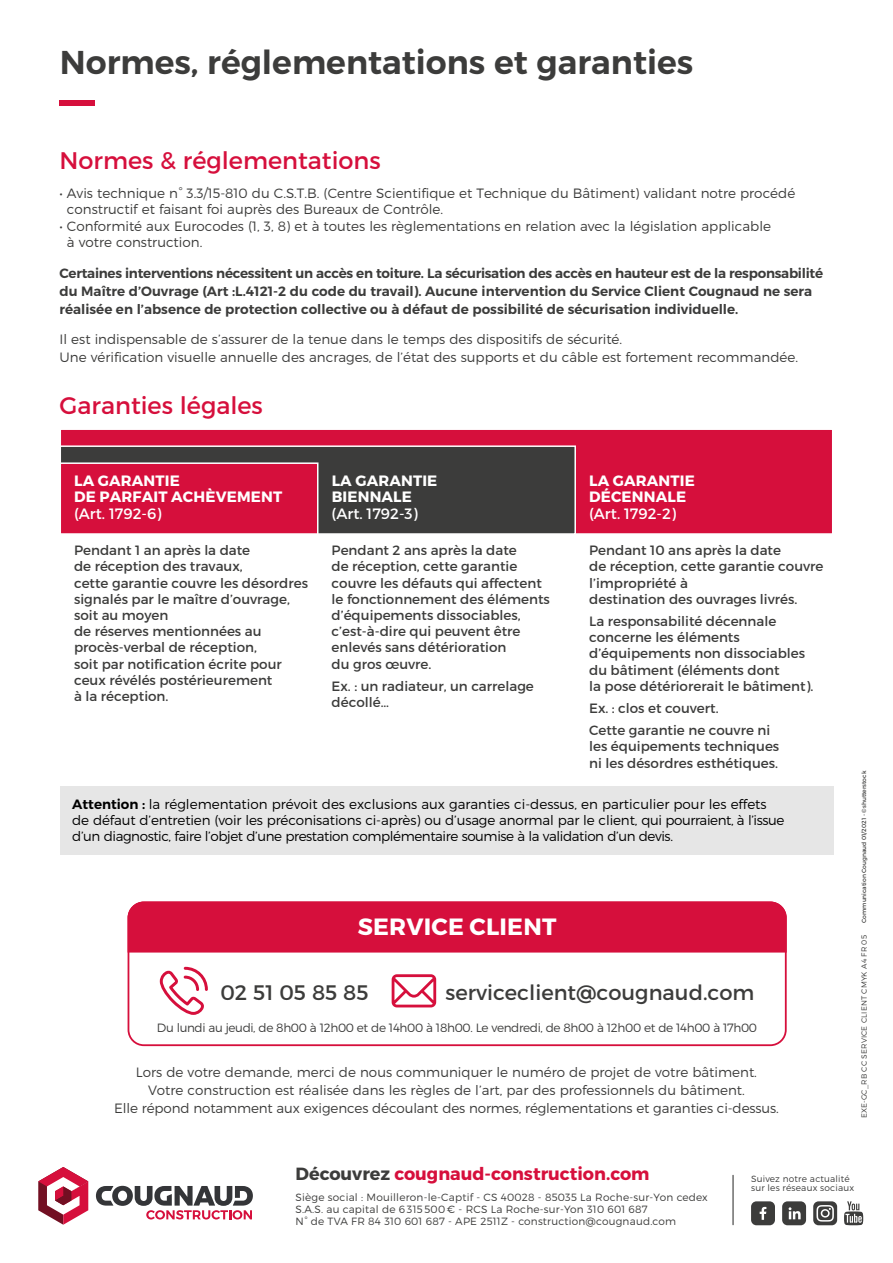
<style>
.page{position:relative;width:893px;height:1263px;background:#fff}
.page>*{position:absolute;margin:0;border:0;box-sizing:border-box;transform-origin:0 0}
.t1{font:600 53.25px "Montserrat";color:#d60f3c}
.t2{font:600 33px "Montserrat";color:#3c3c3b}
.t3{font:24px "Montserrat";color:#d60f3c}
.t4{font:700 23.55px "Montserrat";letter-spacing:.01em;color:#fff}
.t5{font:21px "Montserrat";color:#3c3c3b}
.t6{font:700 17.7px "Montserrat";color:#d60f3c}
.t7{font:700 15px/16.5px "Montserrat";letter-spacing:.01em;color:#fff}
.t8{font:15px "Montserrat";color:#fff}
.t9{font:13.5px/16.2px "Montserrat";color:#3c3c3b}
.t10{font:300 13.5px/18px "Montserrat";color:#3c3c3b}
.t11{font:600 13.5px/18px "Montserrat";color:#3c3c3b}
.t12{font:300 13.5px/16.2px "Montserrat";letter-spacing:-.01em;color:#000}
.t13{font:300 12px "Montserrat";letter-spacing:-.03em;color:#3c3c3b}
.t14{font:300 10.5px/12px "Montserrat";letter-spacing:.02em;color:#3c3c3b}
.t15{font:300 9px/9px "Montserrat";letter-spacing:.02em;color:#3c3c3b}
.t16{font:300 7.5px "Montserrat";letter-spacing:.02em;color:#3c3c3b}
.t17{font:6px "Montserrat";color:#3c3c3b}
.s1{font-weight:600}
.s2{color:#3c3c3b}
</style>
<div class="page">
<svg style="left:96px;top:1186px;width:157px;height:33px"></svg>
<svg style="left:38px;top:1167px;width:50px;height:58px"></svg>
<hr style="left:732px;top:1175px;width:2px;height:50px;background:#3c3c3b">
<svg style="left:844px;top:1201px;width:19px;height:24px"></svg>
<div style="left:782px;top:1201px;width:24px;height:24px;background:#3c3c3b;border-radius:5px"></div>
<svg style="left:789px;top:1207px;width:12px;height:12px"></svg>
<div style="left:751px;top:1201px;width:24px;height:24px;background:#3c3c3b;border-radius:5px"></div>
<svg style="left:760px;top:1207px;width:6px;height:13px"></svg>
<div style="left:128px;top:901px;width:659px;height:145px;border:2px solid #d60f3c;border-radius:15px"></div>
<div style="left:127px;top:901px;width:660px;height:52px;background:#d60f3c"></div>
<svg style="left:160px;top:967px;width:48px;height:48px"></svg>
<svg style="left:392px;top:974px;width:44px;height:33px"></svg>
<div style="left:813px;top:1201px;width:24px;height:24px;background:#3c3c3b;border-radius:5px"></div>
<svg style="left:816px;top:1205px;width:18px;height:16px"></svg>
<div style="left:60px;top:787px;width:773px;height:68px;background:#e6e6e6"></div>
<div style="left:60px;top:428px;width:773px;height:107px;background:#d60f3c;border:2px solid #fff"></div>
<div style="left:60px;top:445px;width:516px;height:90px;background:#3c3c3b;border:2px solid #fff"></div>
<div style="left:60px;top:462px;width:258px;height:73px;background:#d60f3c;border:2px solid #fff"></div>
<h2 class="t2" style="left:60px;top:42px;width:635px">Normes, réglementations et garanties</h2>
<h1 class="t1" style="left:60px;top:65px;width:37px">—</h1>
<h3 class="t3" style="left:60px;top:146px;width:323px">Normes &amp; réglementations</h3>
<p class="t10" style="left:67px;top:185px;width:730px;line-height:16.2px;text-indent:-7px">• Avis technique n° 3.3/15-810 du C.S.T.B. (Centre Scientifique et Technique du Bâtiment) validant notre procédé constructif et faisant foi auprès des Bureaux de Contrôle.</p>
<p class="t10" style="left:67px;top:218px;width:706px;line-height:16.2px;text-indent:-7px">• Conformité aux Eurocodes (1, 3, 8) et à toutes les règlementations en relation avec la législation applicable à votre construction.</p>
<p class="t11" style="left:60px;top:264px;width:765px">Certaines interventions nécessitent un accès en toiture. La sécurisation des accès en hauteur est de la responsabilité du Maître d’Ouvrage (Art :L.4121-2 du code du travail). Aucune intervention du Service Client Cougnaud ne sera réalisée en l’absence de protection collective ou à défaut de possibilité de sécurisation individuelle.</p>
<p class="t10" style="left:60px;top:330px;width:740px">Il est indispensable de s’assurer de la tenue dans le temps des dispositifs de sécurité.<br>Une vérification visuelle annuelle des ancrages, de l’état des supports et du câble est fortement recommandée.</p>
<h3 class="t3" style="left:60px;top:391px;width:205px">Garanties légales</h3>
<p class="t7" style="left:74px;top:472px;width:210px">LA GARANTIE<br>DE PARFAIT ACHÈVEMENT</p>
<p class="t8" style="left:74px;top:504px;width:89px">(Art. 1792-6)</p>
<p class="t7" style="left:332px;top:472px;width:107px">LA GARANTIE<br>BIENNALE</p>
<p class="t8" style="left:332px;top:504px;width:88px">(Art. 1792-3)</p>
<p class="t7" style="left:589px;top:472px;width:107px">LA GARANTIE<br>DÉCENNALE</p>
<p class="t8" style="left:589px;top:504px;width:88px">(Art. 1792-2)</p>
<p class="t9" style="left:74px;top:542px;width:235px">Pendant 1 an après la date<br>de réception des travaux,<br>cette garantie couvre les désordres signalés par le maître d’ouvrage, soit au moyen<br>de réserves mentionnées au procès-verbal de réception,<br>soit par notification écrite pour ceux révélés postérieurement<br>à la réception.</p>
<p class="t9" style="left:332px;top:542px;width:220px">Pendant 2 ans après la date<br>de réception, cette garantie couvre les défauts qui affectent le fonctionnement des éléments d’équipements dissociables, c’est-à-dire qui peuvent être enlevés sans détérioration<br>du gros œuvre.</p>
<p class="t9" style="left:332px;top:678px;width:204px">Ex. : un radiateur, un carrelage décollé…</p>
<p class="t9" style="left:589px;top:542px;width:236px">Pendant 10 ans après la date<br>de réception, cette garantie couvre l’impropriété à<br>destination des ouvrages livrés.</p>
<p class="t9" style="left:589px;top:613px;width:226px">La responsabilité décennale concerne les éléments d’équipements non dissociables du bâtiment (éléments dont<br>la pose détériorerait le bâtiment).</p>
<p class="t9" style="left:589px;top:697px;width:183px;line-height:22.2px">Ex. : clos et couvert.<br>Cette garantie ne couvre ni</p>
<p class="t9" style="left:589px;top:738px;width:192px">les équipements techniques ni les désordres esthétiques.</p>
<p class="t12" style="left:72px;top:796px;width:714px"><span class="s1">Attention :</span> la réglementation prévoit des exclusions aux garanties ci-dessus, en particulier pour les effets de défaut d’entretien (voir les préconisations ci-après) ou d’usage anormal par le client, qui pourraient, à l’issue d’un diagnostic, faire l’objet d’une prestation complémentaire soumise à la validation d’un devis.</p>
<h3 class="t4" style="left:358px;top:912px;width:200px">SERVICE CLIENT</h3>
<h3 class="t5" style="left:220px;top:980px;width:150px">02 51 05 85 85</h3>
<h3 class="t5" style="left:446px;top:979px;width:310px">serviceclient@cougnaud.com</h3>
<p class="t13" style="left:157px;top:1021px;width:602px">Du lundi au jeudi, de 8h00 à 12h00 et de 14h00 à 18h00. Le vendredi, de 8h00 à 12h00 et de 14h00 à 17h00</p>
<p class="t10" style="left:114px;top:1063px;width:666px;text-align:center">Lors de votre demande, merci de nous communiquer le numéro de projet de votre bâtiment.<br>Votre construction est réalisée dans les règles de l’art, par des professionnels du bâtiment.<br>Elle répond notamment aux exigences découlant des normes, réglementations et garanties ci-dessus.</p>
<p class="t17" style="left:860px;top:923px;width:153px;rotate:-90deg">Communication Cougnaud 01/2021 - ©shutterstock</p>
<p class="t16" style="left:860px;top:1118px;width:185px;rotate:-90deg">EXE-GC_RB CC SERVICE CLIENT CMYK A4 FR 05</p>
<h3 class="t6" style="left:296px;top:1162px;width:355px"><span class="s2">Découvrez</span> cougnaud-construction.com</h3>
<p class="t14" style="left:296px;top:1191px;width:414px">Siège social : Mouilleron-le-Captif - CS 40028 - 85035 La Roche-sur-Yon cedex<br>S.A.S. au capital de 6 315 500 € - RCS La Roche-sur-Yon 310 601 687<br>N° de TVA FR 84 310 601 687 - APE 2511Z - construction@cougnaud.com</p>
<p class="t15" style="left:751px;top:1174px;width:105px">Suivez notre actualité sur les réseaux sociaux</p>
</div>
